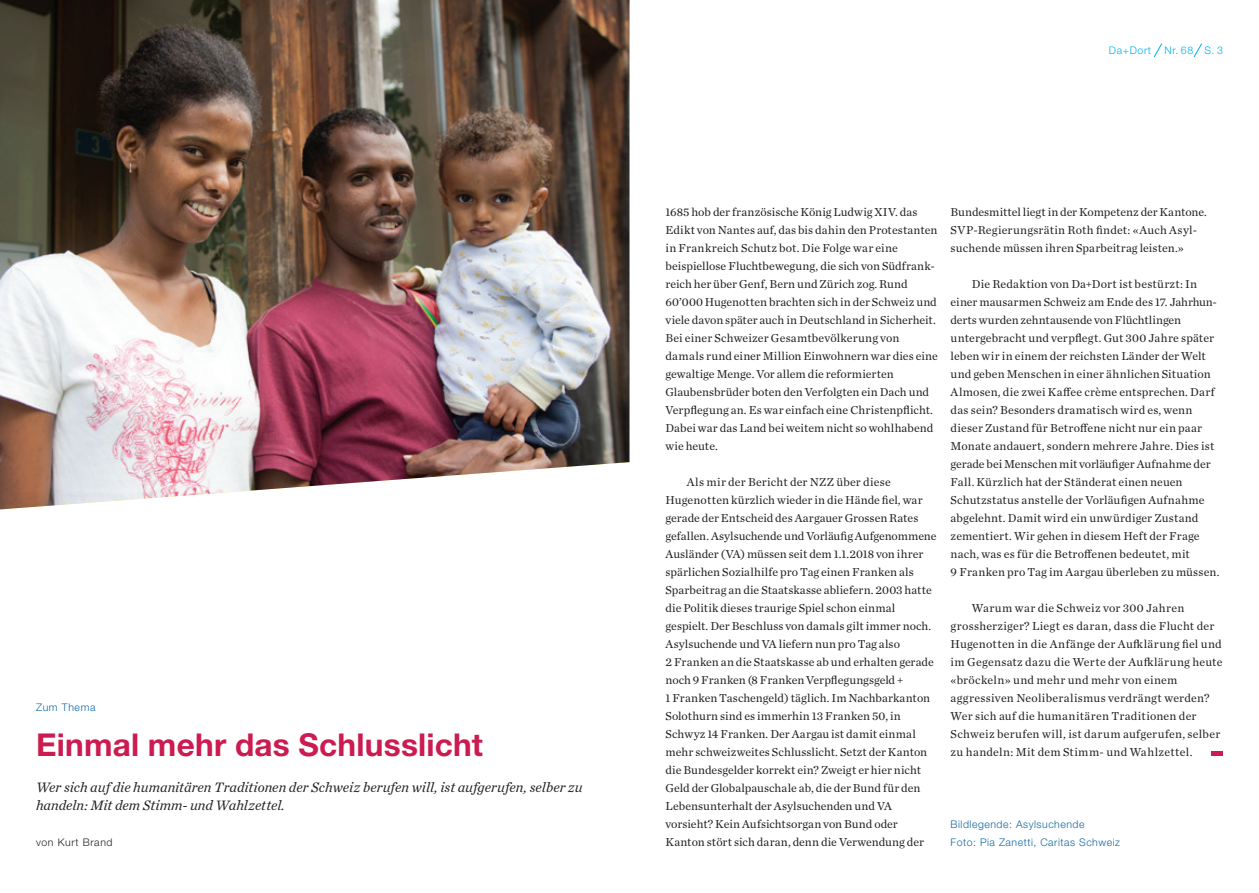
<style>
.page{position:relative;width:1259px;height:893px;background:#fff}
.page>*{position:absolute;margin:0;border:0;box-sizing:border-box;transform-origin:0 0}
.t1{font:700 31.5px "Helvetica Neue LT Std";letter-spacing:.005em;color:#cb1b50}
.t2{font:italic 14.25px/18px "Chronicle Text G1";color:#231f20}
.t3{font:12px/18px "Chronicle Text G1";letter-spacing:.01em;color:#231f20}
.t4{font:300 10.5px/18px "Helvetica Neue LT Std";letter-spacing:.05em;color:#1068a2}
.t5{font:300 10.5px "Helvetica Neue LT Std";letter-spacing:.06em;color:#00b1ec}
.t6{font:300 10.5px "Helvetica Neue LT Std";letter-spacing:.06em;color:#231f20}
</style>
<div class="page">
<svg style="left:1153px;top:43px;width:9px;height:14px"></svg>
<svg style="left:1193px;top:43px;width:9px;height:14px"></svg>
<hr style="left:1211px;top:752px;width:12px;height:4px;background:#cb1b50">
<img style="left:0;top:0;width:629px;height:509px">
<p class="t4" style="left:36px;top:698px;width:61px">Zum Thema</p>
<h1 class="t1" style="left:36px;top:725px;width:448px">Einmal mehr das Schlusslicht</h1>
<p class="t2" style="left:36px;top:777px;width:548px">Wer sich auf die humanitären Traditionen der Schweiz berufen will, ist aufgerufen, selber zu handeln: Mit dem Stimm- und Wahlzettel.</p>
<p class="t6" style="left:36px;top:836px;width:78px">von Kurt Brand</p>
<p class="t5" style="left:1109px;top:44px;width:44px">Da+Dort</p>
<p class="t5" style="left:1164px;top:44px;width:60px">Nr. 68 S. 3</p>
<p class="t3" style="left:665px;top:202px;width:274px">1685 hob der französische König Ludwig XIV. das Edikt von Nantes auf, das bis dahin den Protestanten in Frankreich Schutz bot. Die Folge war eine beispiellose Fluchtbewegung, die sich von Südfrank&shy;reich her über Genf, Bern und Zürich zog. Rund 60’000 Hugenotten brachten sich in der Schweiz und viele davon später auch in Deutschland in Sicherheit.<br>Bei einer Schweizer Gesamtbevölkerung von damals rund einer Million Einwohnern war dies eine gewaltige Menge. Vor allem die reformierten Glaubensbrüder boten den Verfolgten ein Dach und Verpflegung an. Es war einfach eine Christenpflicht.<br>Dabei war das Land bei weitem nicht so wohlhabend wie heute.</p>
<p class="t3" style="left:665px;top:472px;width:273px;text-indent:21px">Als mir der Bericht der NZZ über diese Hugenotten kürzlich wieder in die Hände fiel, war gerade der Entscheid des Aargauer Grossen Rates gefallen. Asylsuchende und Vorläufig Aufgenommene Ausländer (VA) müssen seit dem 1.1.2018 von ihrer spärlichen Sozialhilfe pro Tag einen Franken als Sparbeitrag an die Staatskasse abliefern. 2003 hatte die Politik dieses traurige Spiel schon einmal gespielt. Der Beschluss von damals gilt immer noch.<br>Asylsuchende und VA liefern nun pro Tag also<br>2 Franken an die Staatskasse ab und erhalten gerade noch 9 Franken (8 Franken Verpflegungsgeld +<br>1 Franken Taschengeld) täglich. Im Nachbarkanton Solothurn sind es immerhin 13 Franken 50, in Schwyz 14 Franken. Der Aargau ist damit einmal mehr schweizweites Schlusslicht. Setzt der Kanton die Bundesgelder korrekt ein? Zweigt er hier nicht Geld der Globalpauschale ab, die der Bund für den Lebensunterhalt der Asylsuchenden und VA vorsieht? Kein Aufsichtsorgan von Bund oder Kanton stört sich daran, denn die Verwendung der</p>
<p class="t3" style="left:950px;top:202px;width:258px">Bundesmittel liegt in der Kompetenz der Kantone.<br>SVP-Regierungsrätin Roth findet: «Auch Asyl&shy;suchende müssen ihren Sparbeitrag leisten.»</p>
<p class="t3" style="left:950px;top:274px;width:270px;text-indent:21px">Die Redaktion von Da+Dort ist bestürzt: In einer mausarmen Schweiz am Ende des 17. Jahrhun&shy;derts wurden zehntausende von Flüchtlingen untergebracht und verpflegt. Gut 300 Jahre später leben wir in einem der reichsten Länder der Welt und geben Menschen in einer ähnlichen Situation Almosen, die zwei Kaffee crème entsprechen. Darf das sein? Besonders dramatisch wird es, wenn dieser Zustand für Betroffene nicht nur ein paar Monate andauert, sondern mehrere Jahre. Dies ist gerade bei Menschen mit vorläufiger Aufnahme der Fall. Kürzlich hat der Ständerat einen neuen Schutzstatus anstelle der Vorläufigen Aufnahme abgelehnt. Damit wird ein unwürdiger Zustand zementiert. Wir gehen in diesem Heft der Frage nach, was es für die Betroffenen bedeutet, mit<br>9 Franken pro Tag im Aargau überleben zu müssen.</p>
<p class="t3" style="left:950px;top:598px;width:274px;text-indent:21px">Warum war die Schweiz vor 300 Jahren grossherziger? Liegt es daran, dass die Flucht der Hugenotten in die Anfänge der Aufklärung fiel und im Gegensatz dazu die Werte der Aufklärung heute «bröckeln» und mehr und mehr von einem aggressiven Neoliberalismus verdrängt werden?<br>Wer sich auf die humanitären Traditionen der Schweiz berufen will, ist darum aufgerufen, selber zu handeln: Mit dem Stimm- und Wahlzettel.</p>
<p class="t4" style="left:950px;top:815px;width:171px">Bildlegende: Asylsuchende<br>Foto: Pia Zanetti, Caritas Schweiz</p>
</div>
